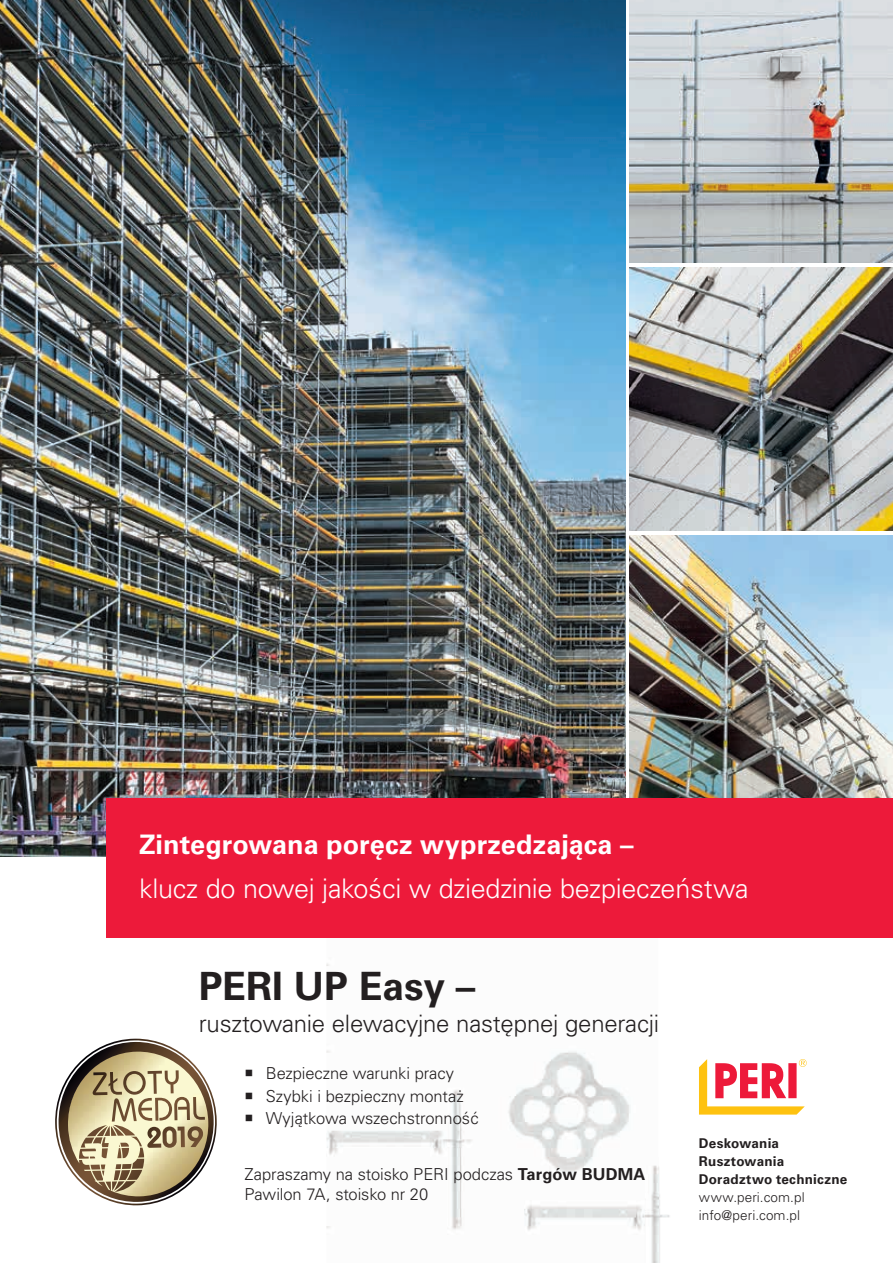
<style>
.page{position:relative;width:893px;height:1263px;background:#fff}
.page>*{position:absolute;margin:0;border:0;box-sizing:border-box;transform-origin:0 0}
.t1{font:700 39px "Univers LT Pro";letter-spacing:-.005em;color:#231f20}
.t2{font:300 27px "Univers LT Pro";letter-spacing:-.01em;color:#fff}
.t3{font:700 27px "Univers LT Pro";color:#fff}
.t4{font:300 24px "Univers LT Pro";letter-spacing:-.01em;color:#231f20}
.t5{font:300 16.5px/22.5px "Univers LT Pro";letter-spacing:-.005em;color:#231f20}
.t6{font:700 13.5px/18px "Univers LT Pro";letter-spacing:.015em;color:#231f20}
.t7{font:300 13.5px/18px "Univers LT Pro";letter-spacing:.005em;color:#231f20}
.s1{font-weight:700}
</style>
<div class="page">
<img style="left:658px;top:1166px;width:12px;height:97px">
<img style="left:326px;top:937px;width:332px;height:326px">
<img style="left:629px;top:0;width:264px;height:263px">
<img style="left:0;top:0;width:625px;height:857px">
<svg style="left:699px;top:1059px;width:108px;height:55px"></svg>
<img style="left:629px;top:535px;width:264px;height:263px">
<div style="left:106px;top:798px;width:787px;height:139px;background:#ed1a3a"></div>
<img style="left:629px;top:268px;width:264px;height:262px">
<svg style="left:55px;top:1039px;width:162px;height:167px"></svg>
<h2 class="t3" style="left:139px;top:829px;width:496px">Zintegrowana poręcz wyprzedzająca –</h2>
<h2 class="t2" style="left:139px;top:873px;width:611px">klucz do nowej jakości w dziedzinie bezpieczeństwa</h2>
<h1 class="t1" style="left:199px;top:963px;width:278px">PERI UP Easy –</h1>
<h3 class="t4" style="left:199px;top:1010px;width:462px">rusztowanie elewacyjne następnej generacji</h3>
<p class="t5" style="left:266px;top:1062px;width:214px">Bezpieczne warunki pracy<br>Szybki i bezpieczny montaż<br>Wyjątkowa wszechstronność</p>
<p class="t5" style="left:244px;top:1165px;width:402px;line-height:19.8px">Zapraszamy na stoisko PERI podczas <span class="s1">Targów BUDMA<br></span>Pawilon 7A, stoisko nr 20</p>
<p class="t6" style="left:699px;top:1135px;width:150px">Deskowania<br>Rusztowania<br>Doradztwo techniczne</p>
<p class="t7" style="left:699px;top:1189px;width:107px">www.peri.com.pl info@peri.com.pl</p>
</div>
